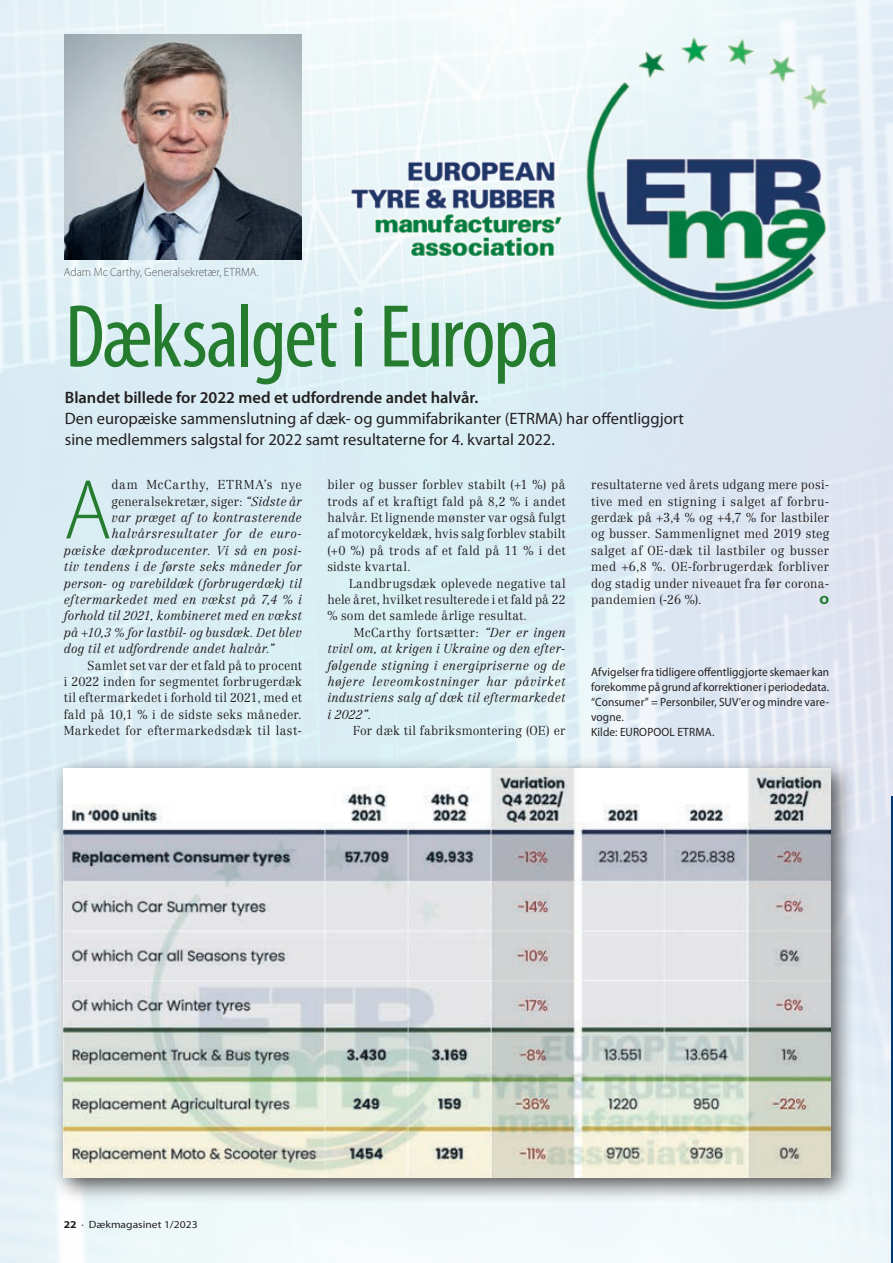
<style>
.page{position:relative;width:893px;height:1263px;background:#fff}
.page>*{position:absolute;margin:0;border:0;box-sizing:border-box;transform-origin:0 0}
.Rubrik_42_42_Myriad{font:condensed 90px "Myriad Pro";letter-spacing:-.025em;color:#257c2e}
.Brød-2_Centennial_UN{font:300 85.65px "Myriad Pro";color:#257c2e;scale:.95 1}
.UR_11_14_Myriad_Pro{font:16.5px/21px "Myriad Pro";color:#231f20}
.UR_11_14_Myriad_Pro-2{font:600 16.5px "Myriad Pro";color:#231f20}
.Brød-1_Centennial_8{font:300 12.75px/16.4px "Centennial LT Std";letter-spacing:.025em;color:#231f20;text-align:justify;scale:.95 1}
.Brød-2_Centennial_UN-2{font:italic 300 12.75px "Centennial LT Std";letter-spacing:.015em;color:#231f20;scale:.95 1}
.Brød-1_Centennial_8-2{font:italic 300 12.75px/16.4px "Centennial LT Std";letter-spacing:.015em;color:#231f20;text-align:justify;scale:.95 1}
.Brød-2_Centennial_UN-3{font:300 12.75px "Centennial LT Std";letter-spacing:.015em;color:#231f20;scale:.95 1}
.Brød-2_Centennial_UN-4{font:italic 300 12.75px "Centennial LT Std";letter-spacing:.04em;color:#231f20;scale:.95 1}
.Brød-2_Centennial_UN-5{font:300 12.75px "Centennial LT Std";letter-spacing:.065em;color:#231f20;scale:.95 1}
.Billedtext_8_10_-_80{font:12px/15px "Myriad Pro";letter-spacing:.005em;color:#231f20;scale:.95 1}
.Billedtext_8_10_-_80-2{font:300 12px "Myriad Pro";letter-spacing:.005em;color:#57585a;scale:.95 1}
.Brød-1_Centennial_8-3{font:900 semi-expanded 12px "Myriad Pro";color:#257c2e}
.t1{font:10.5px "Myriad Pro";color:#231f20;scale:1.1 1}
.s1{font-style:normal}
.s2{font-style:italic}
.s3{font-weight:700}
</style>
<div class="page">
<img style="left:0;top:0;width:893px;height:1263px">
<hr style="left:891px;top:796px;width:2px;height:467px;background:#013874">
<img style="left:585px;top:34px;width:245px;height:284px">
<img style="left:350px;top:148px;width:218px;height:110px">
<div style="left:51px;top:756px;width:804px;height:446px;background:#231f20;opacity:.75"></div>
<img style="left:64px;top:768px;width:766px;height:410px">
<img style="left:65px;top:34px;width:237px;height:225px">
<p class="Billedtext_8_10_-_80-2" style="left:64px;top:265px;width:207px">Adam Mc Carthy, Generalsekretær, ETRMA.</p>
<p class="Rubrik_42_42_Myriad" style="left:65px;top:282px;width:497px">Dæksalget i Europa</p>
<p class="UR_11_14_Myriad_Pro-2" style="left:65px;top:387px;width:415px">Blandet billede for 2022 med et udfordrende andet halvår.</p>
<p class="UR_11_14_Myriad_Pro" style="left:65px;top:408px;width:621px">Den europæiske sammenslutning af dæk- og gummifabrikanter (ETRMA) har offentliggjort sine medlemmers salgstal for 2022 samt resultaterne for 4. kvartal 2022.</p>
<p class="Brød-2_Centennial_UN" style="left:64px;top:458px;width:52px">A</p>
<p class="Brød-2_Centennial_UN-5" style="left:111px;top:477px;width:202px">dam McCarthy, ETRMA’s nye</p>
<p class="Brød-1_Centennial_8" style="left:327px;top:477px;width:252px">biler og busser forblev stabilt (+1 %) på trods af et kraftigt fald på 8,2 % i andet halvår. Et lignende mønster var også fulgt af motorcykeldæk, hvis salg forblev stabilt (+0 %) på trods af et fald på 11 % i det sidste kvartal.</p>
<p class="Brød-1_Centennial_8" style="left:327px;top:575px;width:252px;text-indent:21px">Landbrugsdæk oplevede negative tal hele året, hvilket resulterede i et fald på 22 % som det samlede årlige resultat.</p>
<p class="Brød-1_Centennial_8-2" style="left:327px;top:624px;width:252px;text-indent:26px"><span class="s1">McCarthy fortsætter:</span> “Der er ingen tvivl om, at krigen i Ukraine og den efter&shy;følgende stigning i energipriserne og de højere leveomkostninger har påvirket industriens salg af dæk til eftermarkedet i 2022”.</p>
<p class="Brød-1_Centennial_8" style="left:353px;top:722px;width:226px">For dæk til fabriksmontering (OE) er</p>
<p class="Brød-1_Centennial_8" style="left:591px;top:477px;width:252px">resultaterne ved årets udgang mere posi&shy;tive med en stigning i salget af forbru&shy;gerdæk på +3,4 % og +4,7 % for lastbiler og busser. Sammenlignet med 2019 steg salget af OE-dæk til lastbiler og busser med +6,8 %. OE-forbrugerdæk forbliver dog stadig under niveauet fra før corona&shy;pandemien (-26 %).</p>
<p class="Brød-2_Centennial_UN-3" style="left:111px;top:493px;width:202px">generalsekretær, siger: <span class="s2">“Sidste år</span></p>
<p class="Brød-2_Centennial_UN-2" style="left:111px;top:510px;width:202px">var præget af to kontrasterende</p>
<p class="Brød-2_Centennial_UN-4" style="left:111px;top:526px;width:202px">halvårsresultater for de euro-</p>
<p class="Brød-2_Centennial_UN-2" style="left:64px;top:543px;width:252px">pæiske dækproducenter. Vi så en posi-</p>
<p class="Brød-2_Centennial_UN-2" style="left:64px;top:559px;width:252px">tiv tendens i de første seks måneder for</p>
<p class="Brød-2_Centennial_UN-2" style="left:64px;top:575px;width:252px">person- og varebildæk (forbrugerdæk) til</p>
<p class="Brød-2_Centennial_UN-2" style="left:64px;top:592px;width:252px">eftermarkedet med en vækst på 7,4 % i</p>
<p class="Brød-2_Centennial_UN-2" style="left:64px;top:608px;width:252px">forhold til 2021, kombineret med en vækst</p>
<p class="Brød-2_Centennial_UN-2" style="left:64px;top:624px;width:252px">på +10,3 % for lastbil- og busdæk. Det blev</p>
<p class="Brød-2_Centennial_UN-2" style="left:64px;top:641px;width:224px">dog til et udfordrende andet halvår.”</p>
<p class="Brød-1_Centennial_8" style="left:64px;top:657px;width:252px;text-indent:24px">Samlet set var der et fald på to procent i 2022 inden for segmentet forbrugerdæk til eftermarkedet i forhold til 2021, med et fald på 10,1 % i de sidste seks måneder.<br>Markedet for eftermarkedsdæk til last-</p>
<p class="Brød-1_Centennial_8-3" style="left:819px;top:592px;width:11px">O</p>
<p class="Billedtext_8_10_-_80" style="left:591px;top:664px;width:252px">Afvigelser fra tidligere offentliggjorte skemaer kan forekomme på grund af korrektioner i periodedata.</p>
<p class="Billedtext_8_10_-_80" style="left:591px;top:694px;width:252px">“Consumer” = Personbiler, SUV’er og mindre vare&shy;vogne.</p>
<p class="Billedtext_8_10_-_80" style="left:591px;top:724px;width:131px">Kilde: EUROPOOL ETRMA.</p>
<p class="t1" style="left:64px;top:1218px;width:123px"><span class="s3">22</span> · Dækmagasinet 1/2023</p>
</div>
